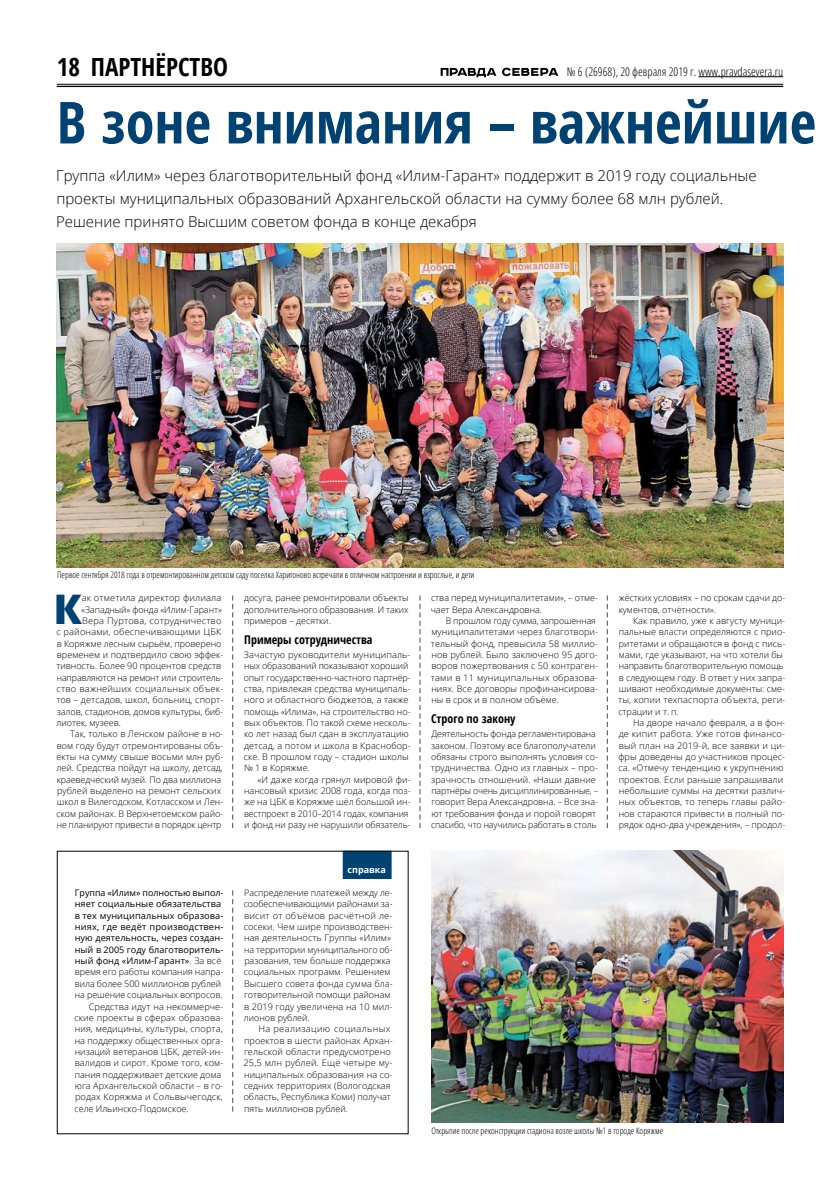
<style>
.page{position:relative;width:823px;height:1191px;background:#fff}
.page>*{position:absolute;margin:0;border:0;box-sizing:border-box;transform-origin:0 0}
.t1{font:700 condensed 58px "Open Sans";color:#004272}
.t2{font:800 40.8px "Open Sans";color:#004272}
.t3{font:700 condensed 25px "Open Sans";color:#000}
.t4{font:300 15px/22.7px "Open Sans";color:#000}
.t5{font:300 condensed 12px "Open Sans";color:#000}
.t6{font:700 condensed 12px "Open Sans";color:#000}
.t7{font:300 9px/11.3px "Open Sans";color:#000}
.t8{font:9px "Open Sans";letter-spacing:.005em;color:#000}
.t9{font:300 condensed 9px "Open Sans";color:#000}
.t10{font:300 9px "Open Sans";letter-spacing:.02em;color:#000}
.t11{font:700 9px "Open Sans";color:#fff}
.s1{font-weight:300}
</style>
<div class="page">
<hr style="left:57px;top:84px;width:725px;height:1px;background:#000">
<hr style="left:57px;top:86px;width:725px;height:1px;background:#000">
<hr style="left:698px;top:76px;width:84px;height:1px;background:#000">
<svg style="left:440px;top:68px;width:118px;height:9px"></svg>
<div style="left:342px;top:850px;width:49px;height:29px;background:#004272"></div>
<img style="left:57px;top:244px;width:725px;height:323px">
<img style="left:431px;top:850px;width:351px;height:273px">
<svg style="left:232px;top:595px;width:1px;height:233px"></svg>
<svg style="left:232px;top:890px;width:1px;height:221px"></svg>
<svg style="left:419px;top:595px;width:1px;height:233px"></svg>
<svg style="left:606px;top:595px;width:1px;height:233px"></svg>
<h3 class="t3" style="left:57px;top:49px;width:173px">18 ПАРТНЁРСТВО</h3>
<h3 class="t5" style="left:566px;top:63px;width:218px">№ 6 (26968), 20 февраля 2019 г. www.pravdasevera.ru</h3>
<h1 class="t1" style="left:57px;top:82px;width:760px">В зоне внимания – важнейшие</h1>
<h3 class="t4" style="left:56px;top:164px;width:701px">Группа «Илим» через благотворительный фонд «Илим-Гарант» поддержит в 2019 году социальные проекты муниципальных образований Архангельской области на сумму более 68 млн рублей.<br>Решение принято Высшим советом фонда в конце декабря</h3>
<p class="t9" style="left:57px;top:569px;width:418px">Первое сентября 2018 года в отремонтированном детском саду поселка Харитоново встречали в отличном настроении и взрослые, и дети</p>
<h2 class="t2" style="left:54px;top:578px;width:30px">К</h2>
<p class="t7" style="left:82px;top:592px;width:141px">ак отметила директор филиала</p>
<p class="t7" style="left:81px;top:603px;width:142px">«Западный» фонда «Илим-Гарант»</p>
<p class="t10" style="left:82px;top:614px;width:141px">Вера Пуртова, сотрудничество</p>
<p class="t7" style="left:56px;top:626px;width:166px">с районами, обеспечивающими ЦБК</p>
<p class="t7" style="left:57px;top:637px;width:166px">в Коряжме лесным сырьём, проверено</p>
<p class="t7" style="left:57px;top:648px;width:168px">временем и подтвердило свою эффек-</p>
<p class="t7" style="left:56px;top:660px;width:166px">тивность. Более 90 процентов средств</p>
<p class="t7" style="left:57px;top:671px;width:168px">направляются на ремонт или строитель-</p>
<p class="t10" style="left:56px;top:682px;width:168px">ство важнейших социальных объек-</p>
<p class="t7" style="left:56px;top:694px;width:168px">тов – детсадов, школ, больниц, спорт-</p>
<p class="t7" style="left:57px;top:705px;width:168px">залов, стадионов, домов культуры, биб-</p>
<p class="t7" style="left:57px;top:717px;width:66px">лиотек, музеев.</p>
<p class="t7" style="left:70px;top:728px;width:155px">Так, только в Ленском районе в но-</p>
<p class="t7" style="left:57px;top:739px;width:168px">вом году будут отремонтированы объ-</p>
<p class="t7" style="left:56px;top:751px;width:168px">екты на сумму свыше восьми млн руб-</p>
<p class="t7" style="left:57px;top:762px;width:167px">лей. Средства пойдут на школу, детсад,</p>
<p class="t7" style="left:57px;top:773px;width:166px">краеведческий музей. По два миллиона</p>
<p class="t7" style="left:57px;top:785px;width:166px">рублей выделено на ремонт сельских</p>
<p class="t7" style="left:57px;top:796px;width:168px">школ в Вилегодском, Котласском и Лен-</p>
<p class="t7" style="left:56px;top:807px;width:168px">ском районах. В Верхнетоемском райо-</p>
<p class="t7" style="left:57px;top:819px;width:166px">не планируют привести в порядок центр</p>
<p class="t8" style="left:75px;top:886px;width:150px">Группа «Илим» полностью выпол-</p>
<p class="t8" style="left:75px;top:898px;width:148px">няет социальные обязательства</p>
<p class="t8" style="left:75px;top:909px;width:150px">в тех муниципальных образова-</p>
<p class="t8" style="left:75px;top:920px;width:150px">ниях, где ведёт производствен-</p>
<p class="t8" style="left:75px;top:932px;width:150px">ную деятельность, через создан-</p>
<p class="t8" style="left:75px;top:943px;width:150px">ный в 2005 году благотворитель-</p>
<p class="t8" style="left:75px;top:954px;width:148px">ный фонд «Илим-Гарант»<span class="s1">. За всё</span></p>
<p class="t7" style="left:75px;top:966px;width:150px">время его работы компания напра-</p>
<p class="t7" style="left:75px;top:977px;width:148px">вила более 500 миллионов рублей</p>
<p class="t7" style="left:75px;top:989px;width:149px">на решение социальных вопросов.</p>
<p class="t7" style="left:89px;top:1000px;width:136px">Средства идут на некоммерче-</p>
<p class="t7" style="left:74px;top:1011px;width:150px">ские проекты в сферах образова-</p>
<p class="t7" style="left:75px;top:1023px;width:149px">ния, медицины, культуры, спорта,</p>
<p class="t7" style="left:75px;top:1034px;width:150px">на поддержку общественных орга-</p>
<p class="t7" style="left:75px;top:1045px;width:150px">низаций ветеранов ЦБК, детей-ин-</p>
<p class="t7" style="left:75px;top:1057px;width:150px">валидов и сирот. Кроме того, ком-</p>
<p class="t7" style="left:75px;top:1068px;width:148px">пания поддерживает детские дома</p>
<p class="t7" style="left:75px;top:1079px;width:150px">юга Архангельской области – в го-</p>
<p class="t7" style="left:75px;top:1091px;width:149px">родах Коряжма и Сольвычегодск,</p>
<p class="t7" style="left:74px;top:1102px;width:116px">селе Ильинско-Подомское.</p>
<p class="t7" style="left:244px;top:592px;width:166px;text-align:justify">досуга, ранее ремонтировали объекты дополнительного образования. И таких примеров – десятки.</p>
<h3 class="t6" style="left:244px;top:631px;width:130px">Примеры сотрудничества</h3>
<p class="t7" style="left:243px;top:648px;width:168px">Зачастую руководители муниципаль&shy;ных образований показывают хороший опыт государственно-частного партнёр&shy;ства, привлекая средства муниципаль&shy;ного и областного бюджетов, а также помощь «Илима», на строительство но&shy;вых объектов. По такой схеме несколь&shy;ко лет назад был сдан в эксплуатацию детсад, а потом и школа в Краснобор&shy;ске. В прошлом году – стадион школы № 1 в Коряжме.</p>
<p class="t7" style="left:244px;top:773px;width:168px;text-indent:13px">«И даже когда грянул мировой фи&shy;нансовый кризис 2008 года, когда поз&shy;же на ЦБК в Коряжме шёл большой ин&shy;вестпроект в 2010–2014 годах, компания и фонд ни разу не нарушили обязатель-</p>
<p class="t11" style="left:347px;top:863px;width:40px">справка</p>
<p class="t7" style="left:243px;top:887px;width:150px">Распределение платежей между ле&shy;сообеспечивающими районами за&shy;висит от объёмов расчётной ле&shy;сосеки. Чем шире производствен&shy;ная деятельность Группы «Илим» на территории муниципального об&shy;разования, тем больше поддержка социальных программ. Решением<br>Высшего совета фонда сумма бла&shy;готворительной помощи районам в 2019 году увеличена на 10 мил&shy;лионов рублей.</p>
<p class="t7" style="left:243px;top:1023px;width:150px;text-indent:15px">На реализацию социальных проектов в шести районах Архан&shy;гельской области предусмотрено<br>25,5 млн рублей. Ещё четыре му&shy;ниципальных образования на со&shy;седних территориях (Вологодская область, Республика Коми) получат пять миллионов рублей.</p>
<p class="t7" style="left:430px;top:592px;width:169px">ства перед муниципалитетами», – отме&shy;чает Вера Александровна.</p>
<p class="t7" style="left:430px;top:614px;width:168px;text-indent:15px">В прошлом году сумма, запрошенная муниципалитетами через благотвори&shy;тельный фонд, превысила 58 миллио&shy;нов рублей. Было заключено 95 дого&shy;воров пожертвования с 50 контраген&shy;тами в 11 муниципальных образова&shy;ниях. Все договоры профинансирова&shy;ны в срок и в полном объёме.</p>
<h3 class="t6" style="left:431px;top:710px;width:86px">Строго по закону</h3>
<p class="t7" style="left:430px;top:728px;width:169px">Деятельность фонда регламентирована законом. Поэтому все благополучатели обязаны строго выполнять условия со&shy;трудничества. Одно из главных – про&shy;зрачность отношений. «Наши давние партнёры очень дисциплинированные, – говорит Вера Александровна. – Все зна&shy;ют требования фонда и порой говорят спасибо, что научились работать в столь</p>
<p class="t7" style="left:618px;top:592px;width:168px">жёстких условиях – по срокам сдачи до&shy;кументов, отчётности».</p>
<p class="t7" style="left:618px;top:614px;width:168px;text-indent:15px">Как правило, уже к августу муници&shy;пальные власти определяются с прио&shy;ритетами и обращаются в фонд с пись&shy;мами, где указывают, на что хотели бы направить благотворительную помощь в следующем году. В ответ у них запра&shy;шивают необходимые документы: сме&shy;ты, копии техпаспорта объекта, реги&shy;страции и т. п.</p>
<p class="t7" style="left:618px;top:717px;width:168px;text-indent:15px">На дворе начало февраля, а в фон&shy;де кипит работа. Уже готов финансо&shy;вый план на 2019‑й, все заявки и ци&shy;фры доведены до участников процес&shy;са. «Отмечу тенденцию к укрупнению проектов. Если раньше запрашивали небольшие суммы на десятки различ&shy;ных объектов, то теперь главы райо&shy;нов стараются привести в полный по&shy;рядок одно-два учреждения», – продол-</p>
<p class="t9" style="left:431px;top:1124px;width:233px">Открытие после реконструкции стадиона возле школы №1 в городе Коряжме</p>
</div>
